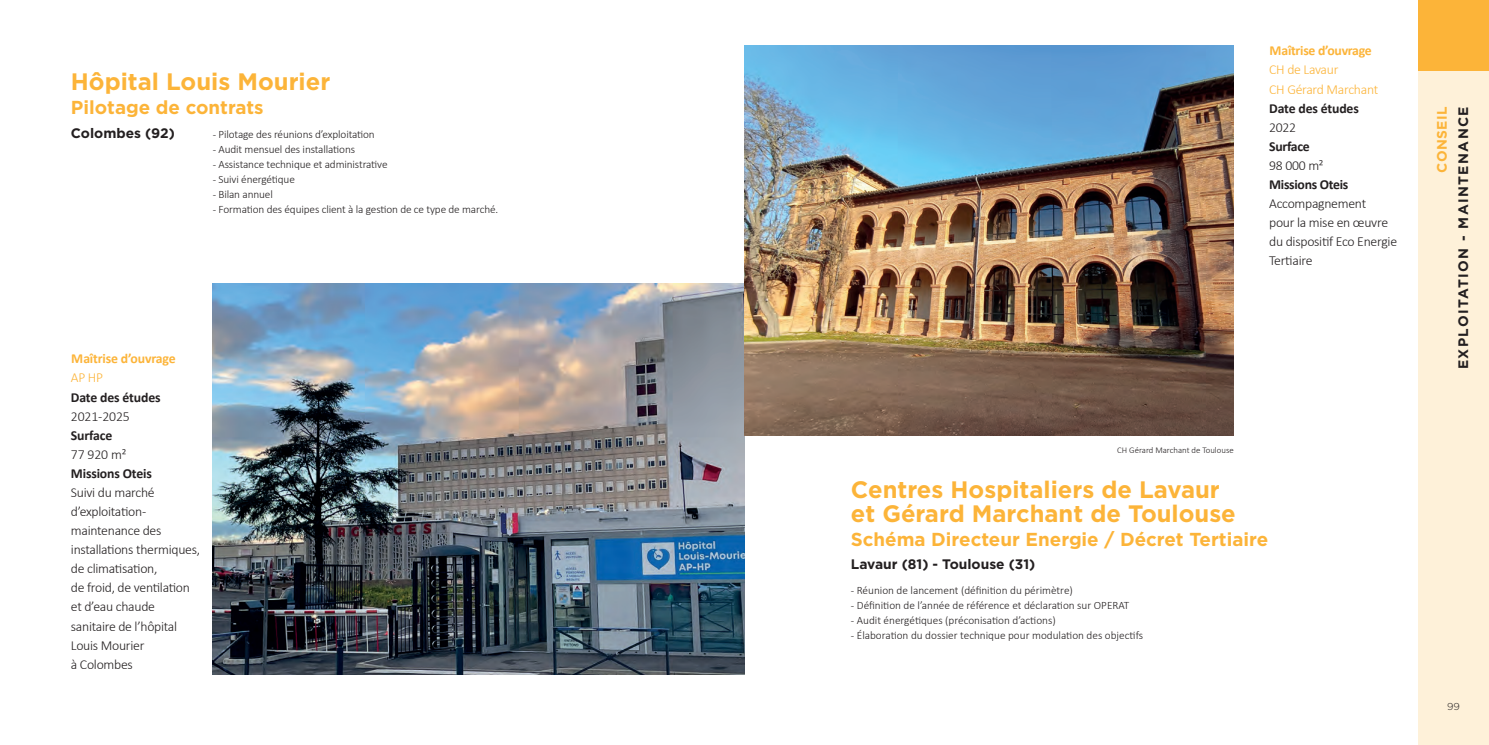
<style>
.page{position:relative;width:1489px;height:745px;background:#fff}
.page>*{position:absolute;margin:0;border:0;box-sizing:border-box;transform-origin:0 0}
.t1{font:700 23.75px/23.8px "Gotham";color:#fcb439}
.t2{font:700 18.75px "Gotham";color:#fcb439}
.t3{font:300 13.75px/19px "Calibri";letter-spacing:-.02em;color:#231f20}
.t4{font:700 13.75px "Calibri";letter-spacing:-.01em;color:#231f20}
.t5{font:700 13.75px "Gotham";color:#231f20}
.t6{font:700 13.75px "Calibri";letter-spacing:-.02em;color:#fcb439}
.t7{font:300 13.75px/19px "Calibri";letter-spacing:-.02em;color:#fcb439}
.t8{font:700 13.75px "Gotham";letter-spacing:.1em;color:#231f20}
.t9{font:700 13.75px "Gotham";letter-spacing:.03em;color:#fcb439}
.t10{font:300 11.25px "Calibri";letter-spacing:-.01em;color:#231f20}
.t11{font:300 10px "Gotham";color:#231f20}
.t12{font:300 8.75px "Calibri";color:#231f20}
</style>
<div class="page">
<img style="left:213px;top:283px;width:531px;height:390px">
<div style="left:1417px;top:0;width:71px;height:744px;background:#fef1d9"></div>
<div style="left:1417px;top:0;width:71px;height:71px;background:#fcb439"></div>
<img style="left:744px;top:45px;width:489px;height:390px">
<h1 class="t1" style="left:71px;top:69px;width:261px">Hôpital Louis Mourier</h1>
<h2 class="t2" style="left:71px;top:95px;width:194px">Pilotage de contrats</h2>
<p class="t5" style="left:71px;top:123px;width:105px">Colombes (92)</p>
<p class="t10" style="left:213px;top:127px;width:164px">- Pilotage des réunions d’exploitation</p>
<p class="t10" style="left:213px;top:142px;width:144px">- Audit mensuel des installations</p>
<p class="t10" style="left:213px;top:157px;width:176px">- Assistance technique et administrative</p>
<p class="t10" style="left:213px;top:172px;width:84px">- Suivi énergétique</p>
<p class="t10" style="left:213px;top:187px;width:62px">- Bilan annuel</p>
<p class="t10" style="left:213px;top:202px;width:287px">- Formation des équipes client à la gestion de ce type de marché.</p>
<p class="t6" style="left:71px;top:349px;width:106px">Maîtrise d’ouvrage</p>
<p class="t7" style="left:71px;top:368px;width:34px">AP HP</p>
<p class="t4" style="left:71px;top:387px;width:91px">Date des études</p>
<p class="t3" style="left:71px;top:406px;width:60px">2021-2025</p>
<p class="t4" style="left:71px;top:425px;width:43px">Surface</p>
<p class="t3" style="left:71px;top:444px;width:57px">77 920 m²</p>
<p class="t4" style="left:71px;top:463px;width:83px">Missions Oteis</p>
<p class="t3" style="left:71px;top:482px;width:131px">Suivi du marché d’exploitation&shy;maintenance des installations thermiques, de climatisation,<br>de froid, de ventilation et d’eau chaude sanitaire de l’hôpital<br>Louis Mourier<br>à Colombes</p>
<p class="t6" style="left:1269px;top:41px;width:104px">Maîtrise d’ouvrage</p>
<p class="t7" style="left:1268px;top:60px;width:111px">CH de Lavaur<br>CH Gérard Marchant</p>
<p class="t4" style="left:1268px;top:98px;width:91px">Date des études</p>
<p class="t3" style="left:1268px;top:117px;width:29px">2022</p>
<p class="t4" style="left:1268px;top:136px;width:42px">Surface</p>
<p class="t3" style="left:1268px;top:155px;width:56px">98 000 m²</p>
<p class="t4" style="left:1269px;top:174px;width:81px">Missions Oteis</p>
<p class="t3" style="left:1269px;top:194px;width:129px">Accompagnement<br>pour la mise en œuvre du dispositif Eco Energie<br>Tertiaire</p>
<p class="t12" style="left:1117px;top:444px;width:118px">CH Gérard Marchant de Toulouse</p>
<h1 class="t1" style="left:850px;top:477px;width:386px">Centres Hospitaliers de Lavaur et Gérard Marchant de Toulouse</h1>
<h2 class="t2" style="left:850px;top:526px;width:419px">Schéma Directeur Energie / Décret Tertiaire</h2>
<p class="t5" style="left:850px;top:555px;width:186px">Lavaur (81) - Toulouse (31)</p>
<p class="t10" style="left:850px;top:582px;width:223px">- Réunion de lancement (définition du périmètre)</p>
<p class="t10" style="left:850px;top:597px;width:280px">- Définition de l’année de référence et déclaration sur OPERAT</p>
<p class="t10" style="left:850px;top:612px;width:206px">- Audit énergétiques (préconisation d’actions)</p>
<p class="t10" style="left:850px;top:627px;width:294px">- Élaboration du dossier technique pour modulation des objectifs</p>
<p class="t9" style="left:1432px;top:172px;width:68px;rotate:-90deg">CONSEIL</p>
<p class="t8" style="left:1453px;top:369px;width:264px;rotate:-90deg">EXPLOITATION - MAINTENANCE</p>
<p class="t11" style="left:1446px;top:699px;width:14px">99</p>
</div>
